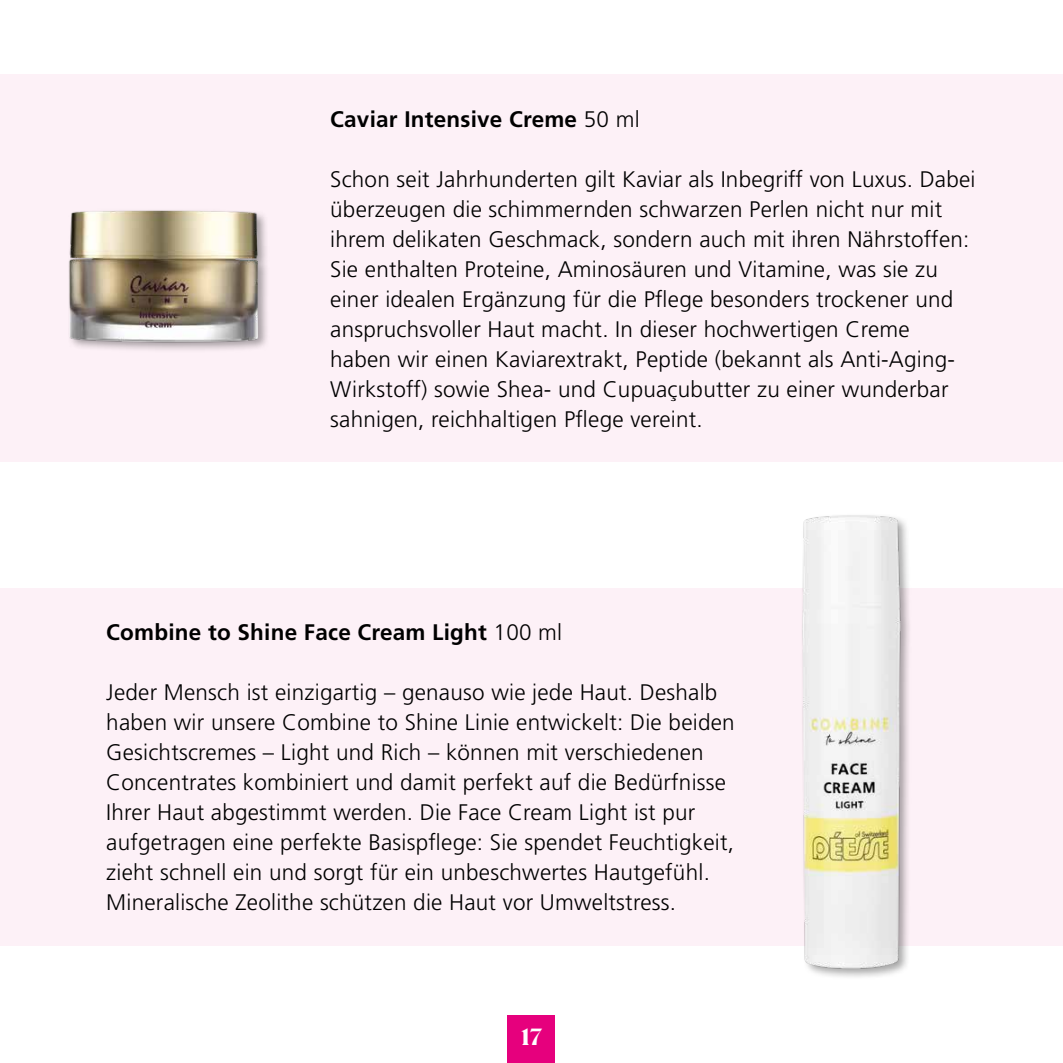
<style>
.page{position:relative;width:1063px;height:1063px;background:#fff}
.page>*{position:absolute;margin:0;border:0;box-sizing:border-box;transform-origin:0 0}
.t1{font:300 22.5px/30px "Frutiger LT Pro";letter-spacing:.01em;color:#000}
.t2{font:700 22.5px "Frutiger LT Pro";letter-spacing:.01em;color:#000}
.t3{font:700 22.5px "Juana";color:#fff}
.s1{font-weight:300}
</style>
<div class="page">
<div style="left:0;top:74px;width:1063px;height:388px;background:#fdf1f7"></div>
<div style="left:0;top:588px;width:1063px;height:358px;background:#fdf1f7"></div>
<div style="left:508px;top:1015px;width:47px;height:48px;background:#e6007d"></div>
<img style="left:69px;top:210px;width:198px;height:140px">
<img style="left:802px;top:515px;width:107px;height:462px">
<p class="t2" style="left:330px;top:106px;width:311px">Caviar Intensive Creme <span class="s1">50 ml</span></p>
<p class="t1" style="left:330px;top:164px;width:647px">Schon seit Jahrhunderten gilt Kaviar als Inbegriff von Luxus. Dabei überzeugen die schimmernden schwarzen Perlen nicht nur mit ihrem delikaten Geschmack, sondern auch mit ihren Nährstoffen:<br>Sie enthalten Proteine, Aminosäuren und Vitamine, was sie zu einer idealen Ergänzung für die Pflege besonders trockener und anspruchsvoller Haut macht. In dieser hochwertigen Creme haben wir einen Kaviarextrakt, Peptide (bekannt als Anti-Aging-Wirkstoff) sowie Shea- und Cupuaçubutter zu einer wunderbar sahnigen, reichhaltigen Pflege vereint.</p>
<p class="t2" style="left:106px;top:619px;width:457px">Combine to Shine Face Cream Light <span class="s1">100 ml</span></p>
<p class="t1" style="left:106px;top:678px;width:630px">Jeder Mensch ist einzigartig – genauso wie jede Haut. Deshalb haben wir unsere Combine to Shine Linie entwickelt: Die beiden Gesichtscremes – Light und Rich – können mit verschiedenen Concentrates kombiniert und damit perfekt auf die Bedürfnisse Ihrer Haut abgestimmt werden. Die Face Cream Light ist pur aufgetragen eine perfekte Basispflege: Sie spendet Feuchtigkeit, zieht schnell ein und sorgt für ein unbeschwertes Hautgefühl.<br>Mineralische Zeolithe schützen die Haut vor Umweltstress.</p>
<p class="t3" style="left:521px;top:1022px;width:22px">17</p>
</div>
